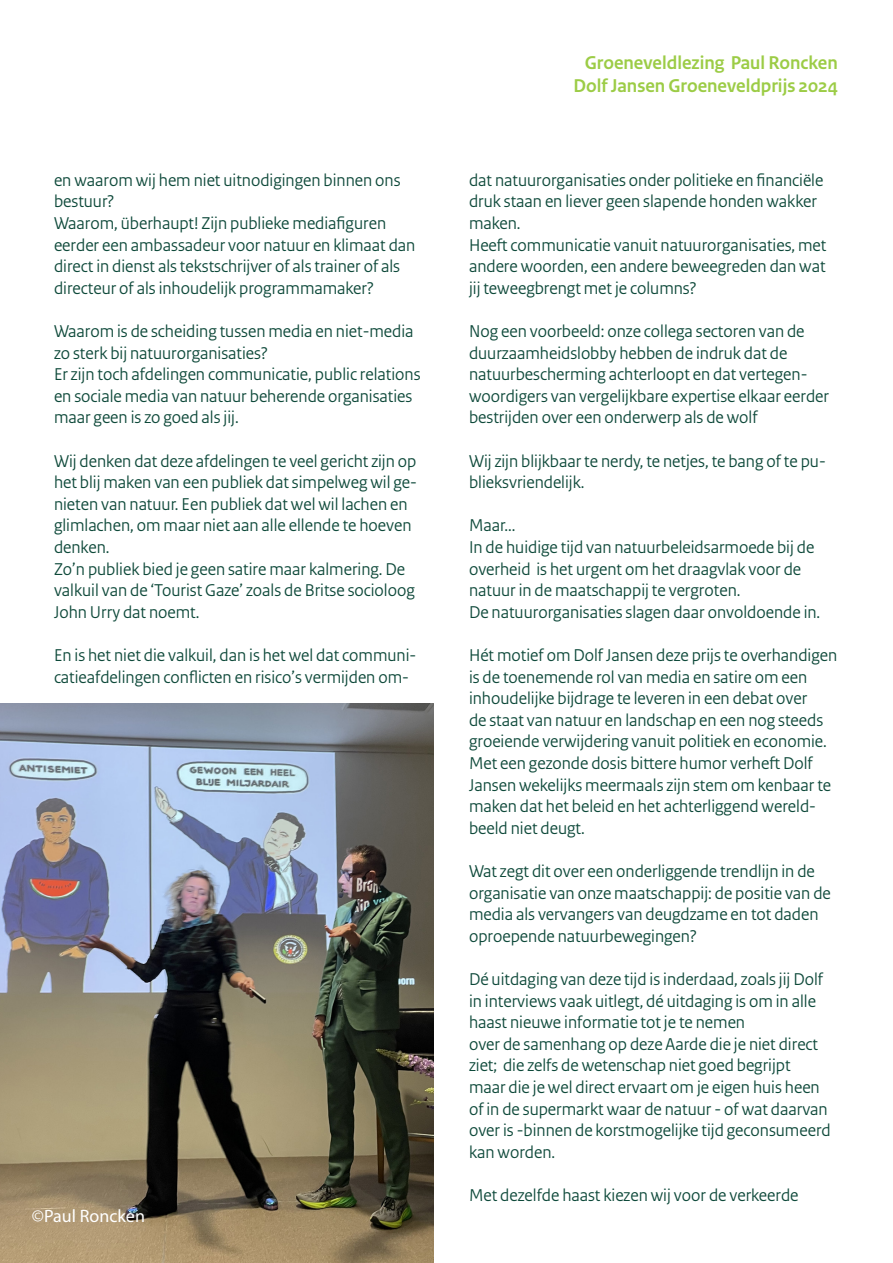
<style>
.page{position:relative;width:893px;height:1263px;background:#fff}
.page>*{position:absolute;margin:0;border:0;box-sizing:border-box;transform-origin:0 0}
.t1{font:700 19.5px "Rijksoverheid Sans Heading";color:#9ccc46}
.t2{font:18px/21.6px "Rijksoverheid Sans Heading";color:#0e493a}
.t3{font:18px "Myriad Pro";color:#fff}
</style>
<div class="page">
<img style="left:0;top:704px;width:434px;height:559px">
<p class="t2" style="left:54px;top:169px;width:348px">en waarom wij hem niet uitnodigingen binnen ons bestuur?</p>
<p class="t2" style="left:54px;top:212px;width:363px">Waarom, überhaupt! Zijn publieke mediafiguren eerder een ambassadeur voor natuur en klimaat dan direct in dienst als tekstschrijver of als trainer of als directeur of als inhoudelijk programmamaker?</p>
<p class="t2" style="left:54px;top:320px;width:361px">Waarom is de scheiding tussen media en niet-media zo sterk bij natuurorganisaties?</p>
<p class="t2" style="left:54px;top:364px;width:368px">Er zijn toch afdelingen communicatie, public relations en sociale media van natuur beherende organisaties</p>
<p class="t2" style="left:54px;top:407px;width:186px">maar geen is zo goed als jij.</p>
<p class="t2" style="left:54px;top:450px;width:365px">Wij denken dat deze afdelingen te veel gericht zijn op het blij maken van een publiek dat simpelweg wil ge&shy;nieten van natuur. Een publiek dat wel wil lachen en glimlachen, om maar niet aan alle ellende te hoeven denken.</p>
<p class="t2" style="left:54px;top:558px;width:362px">Zo’n publiek bied je geen satire maar kalmering. De valkuil van de ‘Tourist Gaze’ zoals de Britse socioloog<br>John Urry dat noemt.</p>
<p class="t2" style="left:54px;top:644px;width:364px">En is het niet die valkuil, dan is het wel dat communi&shy;catieafdelingen conflicten en risico’s vermijden om-</p>
<p class="t3" style="left:32px;top:1205px;width:115px">©Paul Roncken</p>
<p class="t1" style="left:585px;top:51px;width:254px">Groeneveldlezing Paul Roncken</p>
<p class="t1" style="left:573px;top:75px;width:266px">Dolf Jansen Groeneveldprijs 2024</p>
<p class="t2" style="left:469px;top:169px;width:356px">dat natuurorganisaties onder politieke en financiële druk staan en liever geen slapende honden wakker maken.</p>
<p class="t2" style="left:469px;top:234px;width:359px;text-align:justify">Heeft communicatie vanuit natuurorganisaties, met andere woorden, een andere beweegreden dan wat jij teweegbrengt met je columns?</p>
<p class="t2" style="left:469px;top:320px;width:361px">Nog een voorbeeld: onze collega sectoren van de duurzaamheidslobby hebben de indruk dat de natuurbescherming achterloopt en dat vertegen&shy;woordigers van vergelijkbare expertise elkaar eerder bestrijden over een onderwerp als de wolf</p>
<p class="t2" style="left:469px;top:450px;width:358px">Wij zijn blijkbaar te nerdy, te netjes, te bang of te pu&shy;blieksvriendelijk.</p>
<p class="t2" style="left:469px;top:515px;width:48px">Maar...</p>
<p class="t2" style="left:469px;top:536px;width:347px">In de huidige tijd van natuurbeleidsarmoede bij de overheid is het urgent om het draagvlak voor de natuur in de maatschappij te vergroten.</p>
<p class="t2" style="left:469px;top:601px;width:353px">De natuurorganisaties slagen daar onvoldoende in.</p>
<p class="t2" style="left:469px;top:644px;width:370px">Hét motief om Dolf Jansen deze prijs te overhandigen is de toenemende rol van media en satire om een inhoudelijke bijdrage te leveren in een debat over<br>de staat van natuur en landschap en een nog steeds groeiende verwijdering vanuit politiek en economie.<br>Met een gezonde dosis bittere humor verheft Dolf Jansen wekelijks meermaals zijn stem om kenbaar te maken dat het beleid en het achterliggend wereld&shy;beeld niet deugt.</p>
<p class="t2" style="left:469px;top:860px;width:363px">Wat zegt dit over een onderliggende trendlijn in de organisatie van onze maatschappij: de positie van de media als vervangers van deugdzame en tot daden oproepende natuurbewegingen?</p>
<p class="t2" style="left:469px;top:968px;width:355px">Dé uitdaging van deze tijd is inderdaad, zoals jij Dolf in interviews vaak uitlegt, dé uitdaging is om in alle haast nieuwe informatie tot je te nemen</p>
<p class="t2" style="left:469px;top:1033px;width:351px">over de samenhang op deze Aarde die je niet direct ziet; die zelfs de wetenschap niet goed begrijpt</p>
<p class="t2" style="left:469px;top:1076px;width:352px">maar die je wel direct ervaart om je eigen huis heen</p>
<p class="t2" style="left:469px;top:1098px;width:363px">of in de supermarkt waar de natuur - of wat daarvan over is -binnen de korstmogelijke tijd geconsumeerd kan worden.</p>
<p class="t2" style="left:469px;top:1184px;width:331px">Met dezelfde haast kiezen wij voor de verkeerde</p>
</div>
